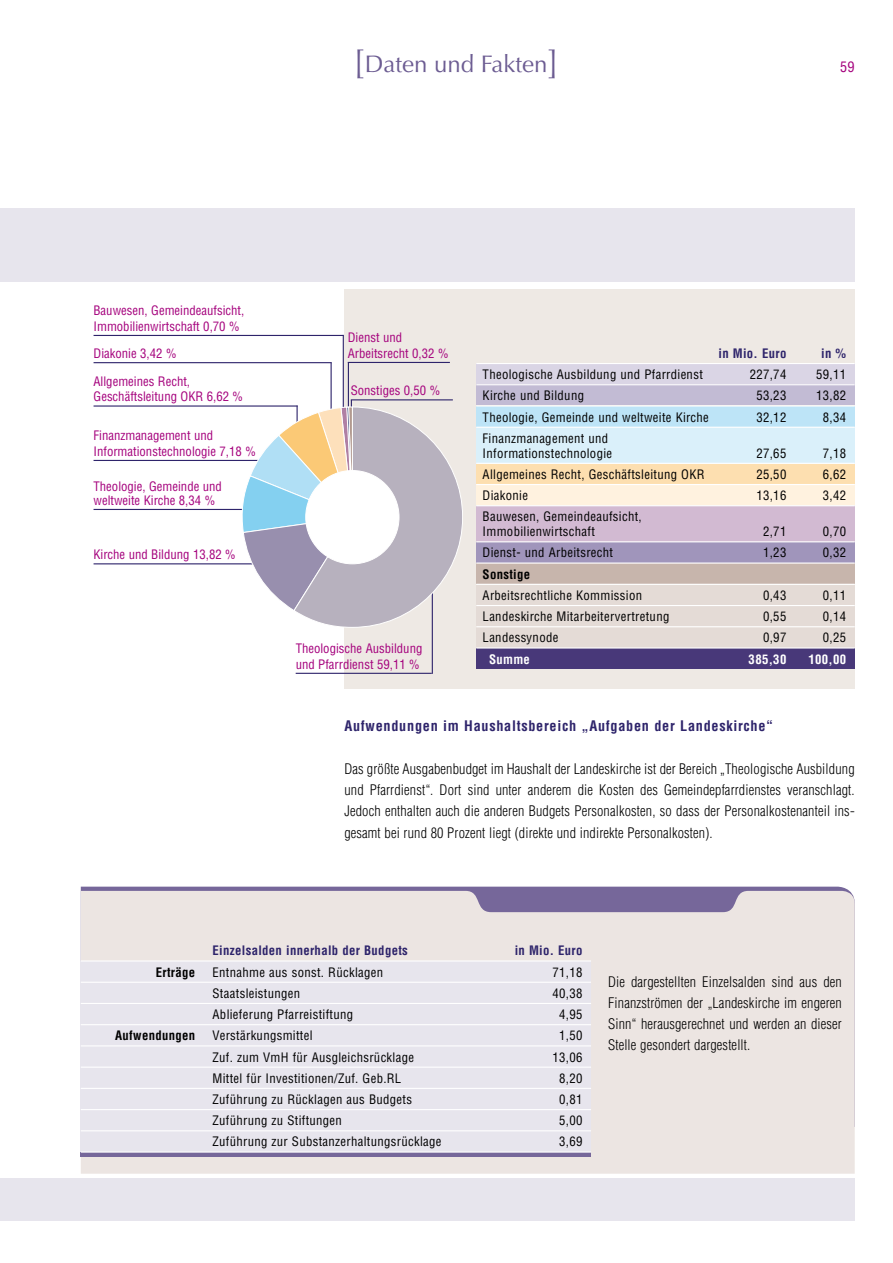
<style>
.page{position:relative;width:893px;height:1263px;background:#fff}
.page>*{position:absolute;margin:0;border:0;box-sizing:border-box;transform-origin:0 0}
.t1{font:24px "Optima";color:#6c5c92}
.t2{font:300 condensed 14.25px/21.3px "Helvetica LT Std";letter-spacing:.01em;color:#000;text-align:justify}
.t3{font:700 condensed 14.25px "Helvetica LT Std";letter-spacing:.05em;color:#2e246b}
.t4{font:condensed 14.25px "Helvetica LT Std";color:#a5027d}
.t5{font:condensed 12.75px/14.9px "Helvetica LT Std";letter-spacing:.025em;color:#000}
.t6{font:condensed 12.75px/15.3px "Helvetica LT Std";color:#a5027d}
.t7{font:700 condensed 12.75px "Helvetica LT Std";letter-spacing:.025em;color:#2e246b}
.t8{font:700 condensed 12.75px "Helvetica LT Std";letter-spacing:.025em;color:#000}
.t9{font:700 condensed 12.75px "Helvetica LT Std";letter-spacing:.025em;color:#fff}
.s1{font-size:36px}
</style>
<div class="page">
<div style="left:0;top:208px;width:855px;height:1012px;background:#e7e5ed"></div>
<div style="left:0;top:283px;width:893px;height:895px;background:#fff"></div>
<div style="left:344px;top:289px;width:511px;height:400px;background:#eee9e4"></div>
<div style="left:476px;top:364px;width:379px;height:20px;background:#dad5e5"></div>
<div style="left:476px;top:385px;width:379px;height:20px;background:#c2bbd4"></div>
<div style="left:476px;top:406px;width:379px;height:20px;background:#bde4f7"></div>
<div style="left:476px;top:465px;width:379px;height:19px;background:#fddfb0"></div>
<div style="left:476px;top:427px;width:379px;height:36px;background:#daf0fa"></div>
<div style="left:476px;top:485px;width:379px;height:20px;background:#fff2df"></div>
<div style="left:476px;top:506px;width:379px;height:36px;background:#d2bad2"></div>
<div style="left:476px;top:542px;width:379px;height:20px;background:#a095bb"></div>
<div style="left:476px;top:563px;width:379px;height:21px;background:#c7b5ac"></div>
<div style="left:476px;top:585px;width:379px;height:63px;background:#e4dbd6"></div>
<div style="left:476px;top:648px;width:379px;height:21px;background:#483879"></div>
<div style="left:81px;top:891px;width:774px;height:283px;background:#ece5e2"></div>
<div style="left:81px;top:961px;width:510px;height:191px;background:#e7e5ed"></div>
<div style="left:81px;top:1152px;width:510px;height:5px;background:#76679a"></div>
<hr style="left:94px;top:405px;width:204px;height:2px;background:#2e246b">
<hr style="left:94px;top:460px;width:204px;height:1px;background:#2e246b">
<hr style="left:94px;top:509px;width:204px;height:1px;background:#2e246b">
<hr style="left:94px;top:563px;width:204px;height:1px;background:#2e246b">
<hr style="left:343px;top:335px;width:1px;height:80px;background:#2e246b">
<hr style="left:94px;top:335px;width:249px;height:1px;background:#2e246b">
<hr style="left:331px;top:362px;width:1px;height:59px;background:#2e246b">
<hr style="left:94px;top:362px;width:238px;height:1px;background:#2e246b">
<hr style="left:351px;top:399px;width:102px;height:1px;background:#2e246b">
<hr style="left:351px;top:400px;width:1px;height:34px;background:#2e246b">
<hr style="left:348px;top:362px;width:102px;height:1px;background:#2e246b">
<hr style="left:348px;top:362px;width:1px;height:66px;background:#2e246b">
<hr style="left:296px;top:673px;width:136px;height:1px;background:#2e246b">
<hr style="left:432px;top:574px;width:1px;height:100px;background:#2e246b">
<svg style="left:242px;top:406px;width:221px;height:222px"></svg>
<div style="left:306px;top:470px;width:93px;height:94px;background:#fff;border-radius:50%"></div>
<hr style="left:476px;top:363px;width:379px;height:1px;background:#fff">
<hr style="left:476px;top:384px;width:379px;height:1px;background:#fff">
<hr style="left:476px;top:405px;width:379px;height:1px;background:#fff">
<hr style="left:476px;top:427px;width:379px;height:1px;background:#fff">
<hr style="left:476px;top:463px;width:379px;height:1px;background:#fff">
<hr style="left:476px;top:484px;width:379px;height:1px;background:#fff">
<hr style="left:476px;top:505px;width:379px;height:1px;background:#fff">
<hr style="left:476px;top:541px;width:379px;height:1px;background:#fff">
<hr style="left:476px;top:562px;width:379px;height:2px;background:#fff">
<hr style="left:476px;top:584px;width:379px;height:1px;background:#fff">
<hr style="left:476px;top:605px;width:379px;height:1px;background:#fff">
<hr style="left:476px;top:626px;width:379px;height:1px;background:#fff">
<hr style="left:476px;top:647px;width:379px;height:1px;background:#fff">
<hr style="left:81px;top:960px;width:510px;height:1px;background:#fff">
<hr style="left:81px;top:982px;width:510px;height:1px;background:#fff">
<hr style="left:81px;top:1003px;width:510px;height:1px;background:#fff">
<hr style="left:81px;top:1024px;width:510px;height:1px;background:#fff">
<hr style="left:81px;top:1045px;width:510px;height:1px;background:#fff">
<hr style="left:81px;top:1066px;width:510px;height:2px;background:#fff">
<hr style="left:81px;top:1088px;width:510px;height:1px;background:#fff">
<hr style="left:81px;top:1109px;width:510px;height:1px;background:#fff">
<hr style="left:81px;top:1130px;width:510px;height:1px;background:#fff">
<hr style="left:81px;top:1151px;width:510px;height:1px;background:#fff">
<h1 class="t1" style="left:353px;top:50px;width:208px"><span class="s1">[</span>Daten und Fakten<span class="s1">]</span></h1>
<p class="t4" style="left:840px;top:58px;width:16px">59</p>
<p class="t6" style="left:94px;top:303px;width:152px">Bauwesen, Gemeindeaufsicht,<br>Immobilienwirtschaft 0,70 %</p>
<p class="t6" style="left:94px;top:345px;width:85px">Diakonie 3,42 %</p>
<p class="t6" style="left:94px;top:374px;width:151px">Allgemeines Recht,<br>Geschäftsleitung OKR 6,62 %</p>
<p class="t6" style="left:94px;top:428px;width:164px">Finanzmanagement und<br>Informationstechnologie 7,18 %</p>
<p class="t6" style="left:94px;top:480px;width:130px;line-height:13.5px">Theologie, Gemeinde und weltweite Kirche 8,34 %</p>
<p class="t6" style="left:94px;top:547px;width:144px">Kirche und Bildung 13,82 %</p>
<p class="t6" style="left:348px;top:330px;width:102px">Dienst und<br>Arbeitsrecht 0,32 %</p>
<p class="t6" style="left:351px;top:383px;width:91px">Sonstiges 0,50 %</p>
<p class="t6" style="left:296px;top:641px;width:128px">Theologische Ausbildung und Pfarrdienst 59,11 %</p>
<p class="t7" style="left:718px;top:345px;width:69px">in Mio. Euro</p>
<p class="t7" style="left:821px;top:345px;width:27px">in %</p>
<p class="t5" style="left:483px;top:367px;width:222px">Theologische Ausbildung und Pfarrdienst</p>
<p class="t5" style="left:750px;top:367px;width:38px">227,74</p>
<p class="t5" style="left:816px;top:367px;width:31px">59,11</p>
<p class="t5" style="left:483px;top:388px;width:103px">Kirche und Bildung</p>
<p class="t5" style="left:756px;top:388px;width:31px">53,23</p>
<p class="t5" style="left:816px;top:388px;width:31px">13,82</p>
<p class="t5" style="left:483px;top:409px;width:228px">Theologie, Gemeinde und weltweite Kirche</p>
<p class="t5" style="left:756px;top:409px;width:31px">32,12</p>
<p class="t5" style="left:823px;top:409px;width:25px">8,34</p>
<p class="t5" style="left:483px;top:431px;width:131px">Finanzmanagement und<br>Informationstechnologie</p>
<p class="t5" style="left:756px;top:445px;width:31px">27,65</p>
<p class="t5" style="left:823px;top:445px;width:25px">7,18</p>
<p class="t5" style="left:483px;top:467px;width:223px">Allgemeines Recht, Geschäftsleitung OKR</p>
<p class="t5" style="left:756px;top:467px;width:31px">25,50</p>
<p class="t5" style="left:823px;top:467px;width:25px">6,62</p>
<p class="t5" style="left:483px;top:488px;width:47px">Diakonie</p>
<p class="t5" style="left:756px;top:488px;width:31px">13,16</p>
<p class="t5" style="left:823px;top:488px;width:25px">3,42</p>
<p class="t5" style="left:483px;top:509px;width:161px">Bauwesen, Gemeindeaufsicht,<br>Immobilienwirtschaft</p>
<p class="t5" style="left:763px;top:524px;width:25px">2,71</p>
<p class="t5" style="left:823px;top:524px;width:25px">0,70</p>
<p class="t5" style="left:483px;top:545px;width:132px">Dienst- und Arbeitsrecht</p>
<p class="t5" style="left:763px;top:545px;width:25px">1,23</p>
<p class="t5" style="left:823px;top:545px;width:25px">0,32</p>
<p class="t8" style="left:483px;top:566px;width:49px">Sonstige</p>
<p class="t5" style="left:483px;top:588px;width:161px">Arbeitsrechtliche Kommission</p>
<p class="t5" style="left:763px;top:588px;width:25px">0,43</p>
<p class="t5" style="left:823px;top:588px;width:25px">0,11</p>
<p class="t5" style="left:483px;top:609px;width:188px">Landeskirche Mitarbeitervertretung</p>
<p class="t5" style="left:763px;top:609px;width:25px">0,55</p>
<p class="t5" style="left:823px;top:609px;width:25px">0,14</p>
<p class="t5" style="left:483px;top:630px;width:77px">Landessynode</p>
<p class="t5" style="left:763px;top:630px;width:25px">0,97</p>
<p class="t5" style="left:823px;top:630px;width:25px">0,25</p>
<p class="t9" style="left:489px;top:651px;width:42px">Summe</p>
<p class="t9" style="left:749px;top:651px;width:39px">385,30</p>
<p class="t9" style="left:808px;top:651px;width:39px">100,00</p>
<p class="t3" style="left:344px;top:717px;width:430px">Aufwendungen im Haushaltsbereich „Aufgaben der Landeskirche“</p>
<p class="t2" style="left:344px;top:758px;width:512px">Das größte Ausgabenbudget im Haushalt der Landeskirche ist der Bereich „Theologische Ausbildung und Pfarrdienst“. Dort sind unter anderem die Kosten des Gemeindepfarrdienstes veranschlagt.<br>Jedoch enthalten auch die anderen Budgets Personalkosten, so dass der Personalkostenanteil ins&shy;gesamt bei rund 80 Prozent liegt (direkte und indirekte Personalkosten).</p>
<p class="t7" style="left:213px;top:943px;width:197px">Einzelsalden innerhalb der Budgets</p>
<p class="t7" style="left:515px;top:943px;width:69px">in Mio. Euro</p>
<p class="t8" style="left:156px;top:964px;width:41px">Erträge</p>
<p class="t5" style="left:213px;top:964px;width:172px">Entnahme aus sonst. Rücklagen</p>
<p class="t5" style="left:553px;top:964px;width:31px">71,18</p>
<p class="t5" style="left:213px;top:986px;width:89px">Staatsleistungen</p>
<p class="t5" style="left:553px;top:986px;width:31px">40,38</p>
<p class="t5" style="left:213px;top:1007px;width:142px">Ablieferung Pfarreistiftung</p>
<p class="t5" style="left:559px;top:1007px;width:25px">4,95</p>
<p class="t8" style="left:115px;top:1027px;width:82px">Aufwendungen</p>
<p class="t5" style="left:213px;top:1028px;width:102px">Verstärkungsmittel</p>
<p class="t5" style="left:559px;top:1028px;width:25px">1,50</p>
<p class="t5" style="left:213px;top:1049px;width:203px">Zuf. zum VmH für Ausgleichsrücklage</p>
<p class="t5" style="left:552px;top:1049px;width:31px">13,06</p>
<p class="t5" style="left:213px;top:1070px;width:190px">Mittel für Investitionen/Zuf. Geb.RL</p>
<p class="t5" style="left:559px;top:1070px;width:25px">8,20</p>
<p class="t5" style="left:213px;top:1092px;width:201px">Zuführung zu Rücklagen aus Budgets</p>
<p class="t5" style="left:559px;top:1092px;width:25px">0,81</p>
<p class="t5" style="left:212px;top:1113px;width:131px">Zuführung zu Stiftungen</p>
<p class="t5" style="left:559px;top:1113px;width:25px">5,00</p>
<p class="t5" style="left:212px;top:1134px;width:231px">Zuführung zur Substanzerhaltungsrücklage</p>
<p class="t5" style="left:559px;top:1134px;width:25px">3,69</p>
<p class="t2" style="left:608px;top:971px;width:235px">Die dargestellten Einzelsalden sind aus den Finanzströmen der „Landeskirche im engeren Sinn“ herausgerechnet und werden an dieser Stelle gesondert dargestellt.</p>
</div>
